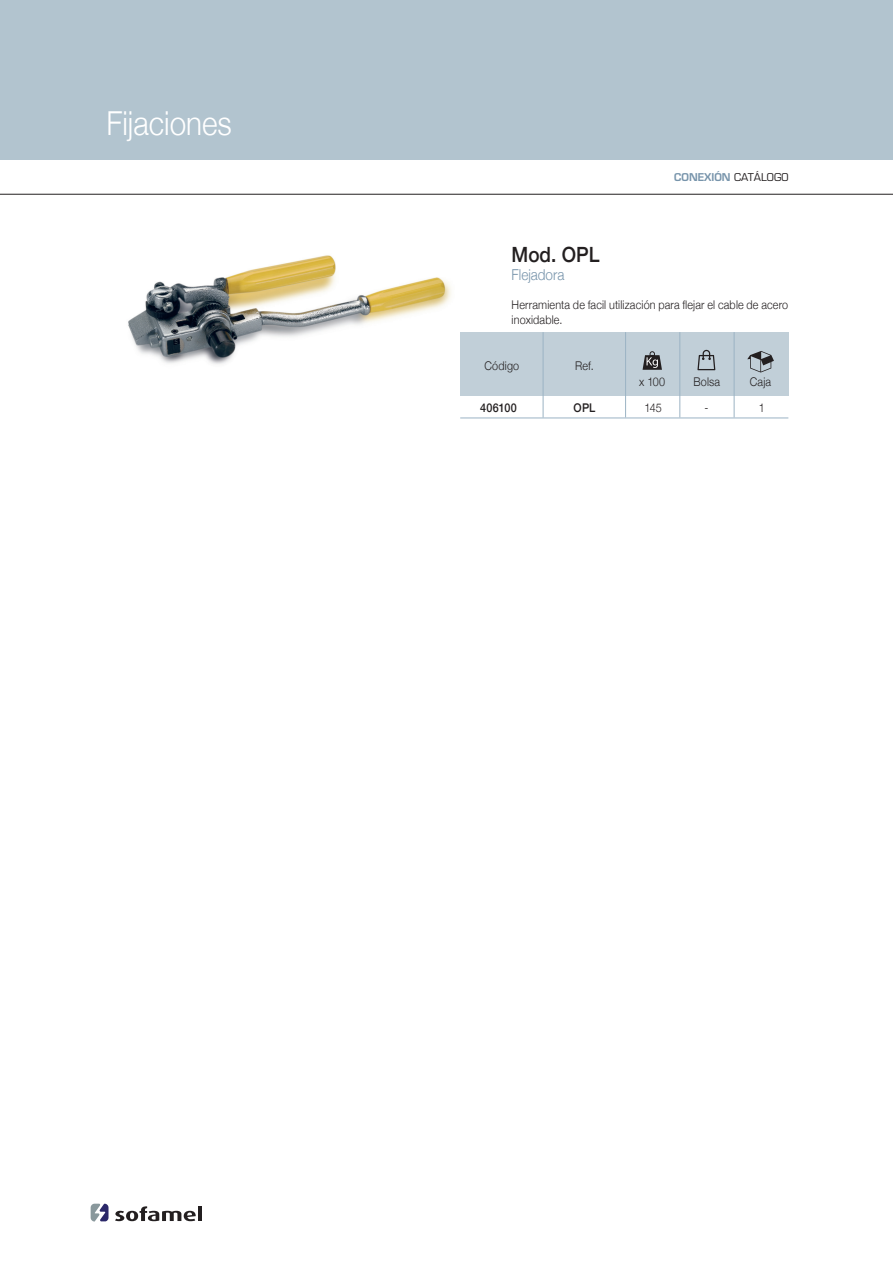
<style>
.page{position:relative;width:893px;height:1266px;background:#fff}
.page>*{position:absolute;margin:0;border:0;box-sizing:border-box;transform-origin:0 0}
.t1{font:300 33px "Helvetica Neue";color:#fff;scale:.9 1}
.t2{font:500 21px "Helvetica Neue";color:#231f20;scale:.9 1}
.t3{font:300 15px "Helvetica Neue";color:#7794ab;scale:.9 1}
.t4{font:300 12px/14.4px "Helvetica Neue";letter-spacing:.015em;color:#231f20;scale:.9 1}
.t5{font:500 12px "Helvetica Neue";letter-spacing:.015em;color:#231f20;scale:.9 1}
.t6{font:600 10.5px "Eurostile";color:#7794ab}
.s1{font-weight:400;color:#231f20}
</style>
<div class="page">
<svg style="left:115px;top:1206px;width:81px;height:15px"></svg>
<hr style="left:198px;top:1206px;width:4px;height:14px;background:#231f20">
<svg style="left:91px;top:1203px;width:17px;height:18px"></svg>
<div style="left:0;top:0;width:892px;height:159px;background:#b2c4cf"></div>
<hr style="left:0;top:194px;width:892px;height:1px;background:#231f20">
<img style="left:128px;top:255px;width:323px;height:109px">
<div style="left:460px;top:332px;width:328px;height:64px;background:#c1cfd8"></div>
<hr style="left:542px;top:332px;width:1px;height:85px;background:#9bb3c4">
<hr style="left:733px;top:332px;width:1px;height:85px;background:#9bb3c4">
<hr style="left:679px;top:332px;width:1px;height:85px;background:#9bb3c4">
<hr style="left:625px;top:332px;width:1px;height:85px;background:#9bb3c4">
<svg style="left:747px;top:351px;width:27px;height:21px"></svg>
<svg style="left:697px;top:350px;width:18px;height:20px"></svg>
<hr style="left:460px;top:417px;width:328px;height:1px;background:#9bb3c4">
<svg style="left:642px;top:351px;width:20px;height:19px"></svg>
<h1 class="t1" style="left:106px;top:96px;width:141px">Fijaciones</h1>
<p class="t6" style="left:674px;top:171px;width:116px">CONEXIÓN <span class="s1">CATÁLOGO</span></p>
<h2 class="t2" style="left:511px;top:238px;width:99px">Mod. OPL</h2>
<p class="t3" style="left:511px;top:263px;width:60px">Flejadora</p>
<p class="t4" style="left:511px;top:297px;width:309px">Herramienta de facil utilización para flejar el cable de acero inoxidable.</p>
<p class="t4" style="left:484px;top:358px;width:40px">Código</p>
<p class="t4" style="left:575px;top:358px;width:22px">Ref.</p>
<p class="t4" style="left:639px;top:374px;width:30px">x 100</p>
<p class="t4" style="left:693px;top:374px;width:31px">Bolsa</p>
<p class="t4" style="left:749px;top:374px;width:25px">Caja</p>
<p class="t5" style="left:480px;top:398px;width:42px">406100</p>
<p class="t5" style="left:573px;top:398px;width:26px">OPL</p>
<p class="t4" style="left:644px;top:399px;width:21px">145</p>
<p class="t4" style="left:704px;top:399px;width:6px">-</p>
<p class="t4" style="left:759px;top:399px;width:8px">1</p>
</div>
